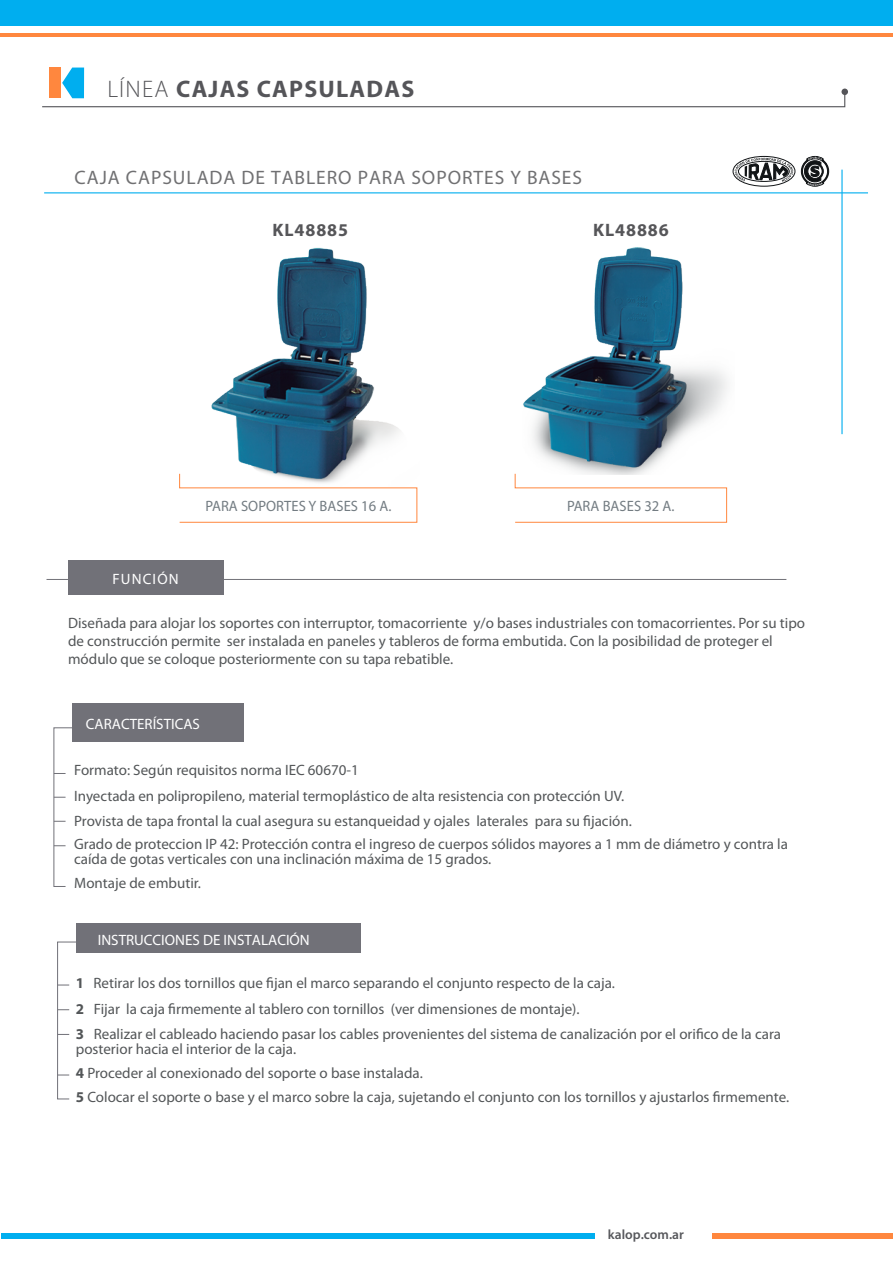
<style>
.page{position:relative;width:893px;height:1263px;background:#fff}
.page>*{position:absolute;margin:0;border:0;box-sizing:border-box;transform-origin:0 0}
.t1{font:700 24px "Myriad Pro";letter-spacing:.05em;color:#555559}
.t2{font:19.5px "Myriad Pro";letter-spacing:.05em;color:#707072}
.t3{font:700 18px "Myriad Pro";letter-spacing:.05em;color:#565659}
.t4{font:15px/25.5px "Myriad Pro";color:#535658}
.t5{font:15px "Myriad Pro";color:#fff}
.t6{font:15px "Myriad Pro";letter-spacing:.005em;color:#737c82}
.t7{font:15px "Myriad Pro";letter-spacing:.075em;color:#fff}
.t8{font:600 13.5px "Myriad Pro";color:#56575b}
.s1{font-weight:300}
.s2{font-weight:700}
</style>
<div class="page">
<div style="left:49px;top:67px;width:12px;height:31px;background:#ff873e"></div>
<div style="left:0;top:0;width:893px;height:26px;background:#00aeef"></div>
<hr style="left:0;top:33px;width:893px;height:4px;background:#ff873e">
<svg style="left:42px;top:68px;width:804px;height:40px"></svg>
<div style="left:841px;top:89px;width:7px;height:6px;background:#555559;border-radius:50%"></div>
<div style="left:1px;top:1233px;width:593px;height:6px;background:#00aeef"></div>
<div style="left:713px;top:1233px;width:180px;height:6px;background:#ff873e"></div>
<svg style="left:801px;top:156px;width:28px;height:30px"></svg>
<div style="left:733px;top:156px;width:62px;height:30px;border:1px solid #111416;border-radius:50%"></div>
<svg style="left:735px;top:155px;width:58px;height:27px"></svg>
<svg style="left:179px;top:473px;width:239px;height:50px"></svg>
<svg style="left:514px;top:473px;width:213px;height:50px"></svg>
<img style="left:207px;top:247px;width:211px;height:239px">
<img style="left:522px;top:247px;width:205px;height:228px">
<svg style="left:53px;top:727px;width:19px;height:160px"></svg>
<div style="left:72px;top:703px;width:171px;height:39px;background:#717178"></div>
<div style="left:76px;top:923px;width:284px;height:30px;background:#717178"></div>
<svg style="left:57px;top:941px;width:19px;height:159px"></svg>
<hr style="left:47px;top:579px;width:739px;height:1px;background:#717178">
<div style="left:69px;top:560px;width:155px;height:35px;background:#717178"></div>
<hr style="left:44px;top:192px;width:824px;height:1px;background:#00aeef">
<hr style="left:841px;top:170px;width:2px;height:264px;background:#00aeef">
<h1 class="t1" style="left:107px;top:75px;width:308px"><span class="s1">LÍNEA</span> CAJAS CAPSULADAS</h1>
<h2 class="t2" style="left:75px;top:167px;width:509px">CAJA CAPSULADA DE TABLERO PARA SOPORTES Y BASES</h2>
<p class="t3" style="left:273px;top:220px;width:77px">KL48885</p>
<p class="t3" style="left:593px;top:220px;width:77px">KL48886</p>
<p class="t7" style="left:113px;top:571px;width:68px">FUNCIÓN</p>
<p class="t6" style="left:205px;top:498px;width:187px">PARA SOPORTES Y BASES 16 A.</p>
<p class="t6" style="left:567px;top:498px;width:109px">PARA BASES 32 A.</p>
<p class="t4" style="left:68px;top:614px;width:738px;line-height:18px">Diseñada para alojar los soportes con interruptor, tomacorriente y/o bases industriales con tomacorrientes. Por su tipo de construcción permite ser instalada en paneles y tableros de forma embutida. Con la posibilidad de proteger el módulo que se coloque posteriormente con su tapa rebatible.</p>
<p class="t5" style="left:86px;top:716px;width:116px">CARACTERÍSTICAS</p>
<p class="t4" style="left:74px;top:758px;width:559px">Formato: Según requisitos norma IEC 60670-1<br>Inyectada en polipropileno, material termoplástico de alta resistencia con protección UV.<br>Provista de tapa frontal la cual asegura su estanqueidad y ojales laterales para su fijación.</p>
<p class="t4" style="left:74px;top:836px;width:715px;line-height:15px">Grado de proteccion IP 42: Protección contra el ingreso de cuerpos sólidos mayores a 1 mm de diámetro y contra la caída de gotas verticales con una inclinación máxima de 15 grados.</p>
<p class="t4" style="left:74px;top:870px;width:128px">Montaje de embutir.</p>
<p class="t5" style="left:98px;top:932px;width:214px">INSTRUCCIONES DE INSTALACIÓN</p>
<p class="t4" style="left:76px;top:971px;width:707px"><span class="s2">1</span> Retirar los dos tornillos que fijan el marco separando el conjunto respecto de la caja.<br><span class="s2">2</span> Fijar la caja firmemente al tablero con tornillos (ver dimensiones de montaje).<br><span class="s2">3</span> Realizar el cableado haciendo pasar los cables provenientes del sistema de canalización por el orifico de la cara</p>
<p class="t4" style="left:76px;top:1037px;width:715px;line-height:24px">posterior hacia el interior de la caja.<br><span class="s2">4</span> Proceder al conexionado del soporte o base instalada.<br><span class="s2">5</span> Colocar el soporte o base y el marco sobre la caja, sujetando el conjunto con los tornillos y ajustarlos firmemente.</p>
<p class="t8" style="left:608px;top:1227px;width:77px">kalop.com.ar</p>
</div>
